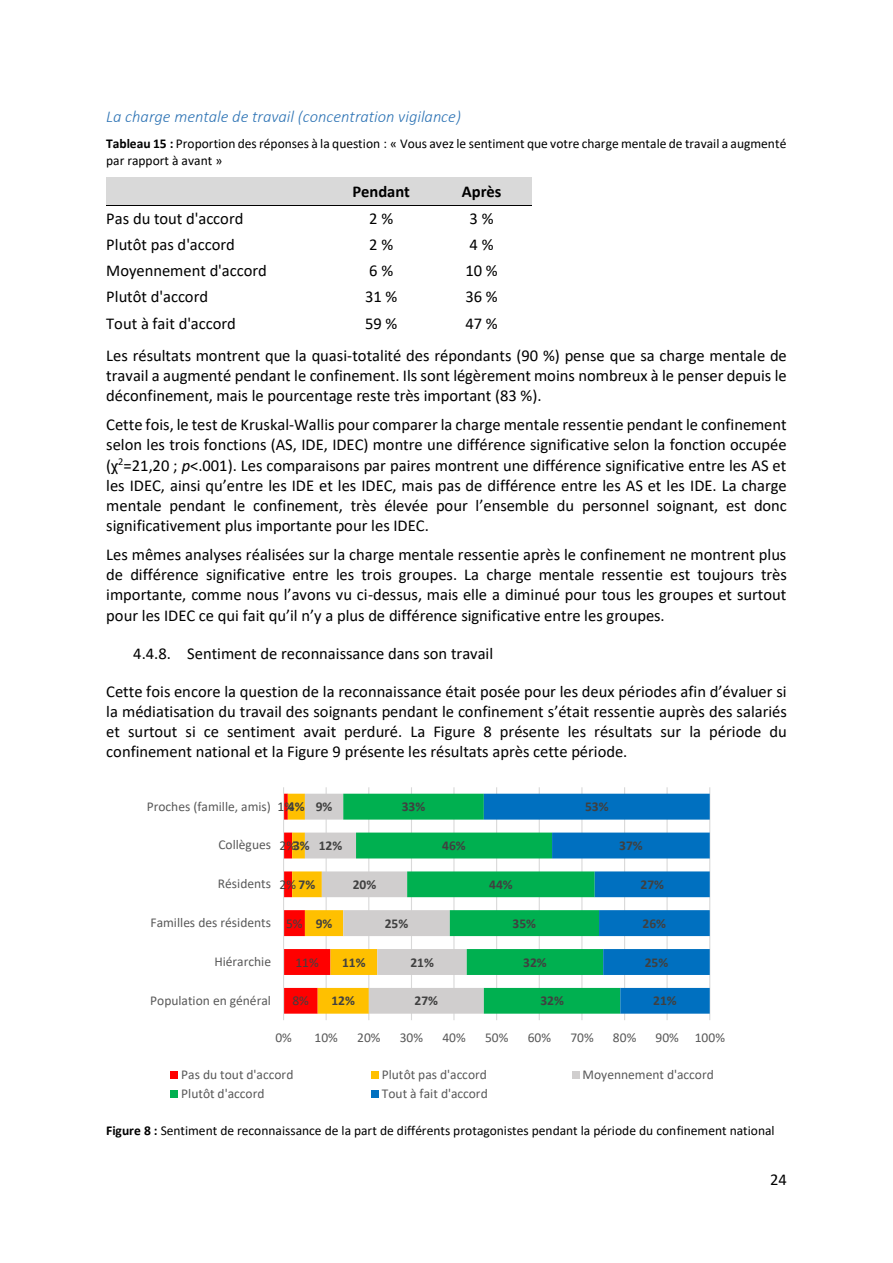
<style>
.page{position:relative;width:893px;height:1263px;background:#fff}
.page>*{position:absolute;margin:0;border:0;box-sizing:border-box;transform-origin:0 0}
.t1{font:16.5px/20.1px "Calibri";color:#000;text-align:justify}
.t2{font:italic 300 16.5px "Calibri";color:#2e74b5}
.t3{font:700 16.5px "Calibri";color:#000}
.t4{font:13.5px/16.5px "Calibri";color:#000}
.t5{font:13.5px "Calibri";color:#595959}
.t6{font:700 13.5px "Calibri";color:#404040}
.t7{font:13.5px "Calibri";color:#404040}
.s1{font-weight:700}
.s2{font-style:italic}
</style>
<div class="page">
<div style="left:106px;top:178px;width:225px;height:27px;background:#d9d9d9"></div>
<div style="left:331px;top:178px;width:101px;height:27px;background:#d9d9d9"></div>
<div style="left:432px;top:178px;width:100px;height:27px;background:#d9d9d9"></div>
<hr style="left:106px;top:177px;width:225px;height:1px;background:#000">
<hr style="left:106px;top:205px;width:225px;height:1px;background:#d9d9d9">
<hr style="left:331px;top:177px;width:100px;height:1px;background:#000">
<hr style="left:331px;top:205px;width:100px;height:1px;background:#d9d9d9">
<hr style="left:431px;top:177px;width:101px;height:1px;background:#000">
<hr style="left:431px;top:205px;width:101px;height:1px;background:#d9d9d9">
<hr style="left:326px;top:787px;width:1px;height:233px;background:#d9d9d9">
<hr style="left:368px;top:787px;width:1px;height:233px;background:#d9d9d9">
<hr style="left:411px;top:787px;width:1px;height:233px;background:#d9d9d9">
<hr style="left:453px;top:787px;width:2px;height:233px;background:#d9d9d9">
<hr style="left:496px;top:787px;width:1px;height:233px;background:#d9d9d9">
<hr style="left:539px;top:787px;width:1px;height:233px;background:#d9d9d9">
<hr style="left:581px;top:787px;width:2px;height:233px;background:#d9d9d9">
<hr style="left:624px;top:787px;width:1px;height:233px;background:#d9d9d9">
<hr style="left:667px;top:787px;width:1px;height:233px;background:#d9d9d9">
<hr style="left:709px;top:787px;width:1px;height:233px;background:#d9d9d9">
<svg style="left:284px;top:794px;width:59px;height:220px"></svg>
<svg style="left:343px;top:794px;width:141px;height:220px"></svg>
<svg style="left:484px;top:794px;width:226px;height:220px"></svg>
<hr style="left:283px;top:787px;width:1px;height:233px;background:#d9d9d9">
<div style="left:171px;top:1072px;width:7px;height:7px;background:#f00"></div>
<div style="left:371px;top:1072px;width:8px;height:7px;background:#ffc000"></div>
<div style="left:572px;top:1072px;width:7px;height:7px;background:#d0cece"></div>
<div style="left:171px;top:1090px;width:7px;height:7px;background:#00b050"></div>
<div style="left:371px;top:1090px;width:8px;height:7px;background:#0070c0"></div>
<h4 class="t2" style="left:106px;top:109px;width:356px">La charge mentale de travail (concentration vigilance)</h4>
<p class="t4" style="left:106px;top:137px;width:682px"><span class="s1">Tableau 15 :</span> Proportion des réponses à la question : « Vous avez le sentiment que votre charge mentale de travail a augmenté par rapport à avant »</p>
<p class="t3" style="left:353px;top:185px;width:59px">Pendant</p>
<p class="t3" style="left:462px;top:185px;width:41px">Après</p>
<p class="t1" style="left:106px;top:210px;width:139px">Pas du tout d'accord</p>
<p class="t1" style="left:369px;top:210px;width:26px">2 %</p>
<p class="t1" style="left:470px;top:210px;width:26px">3 %</p>
<p class="t1" style="left:106px;top:236px;width:130px">Plutôt pas d'accord</p>
<p class="t1" style="left:369px;top:236px;width:26px">2 %</p>
<p class="t1" style="left:470px;top:236px;width:26px">4 %</p>
<p class="t1" style="left:106px;top:262px;width:162px">Moyennement d'accord</p>
<p class="t1" style="left:369px;top:262px;width:26px">6 %</p>
<p class="t1" style="left:465px;top:262px;width:34px">10 %</p>
<p class="t1" style="left:106px;top:288px;width:103px">Plutôt d'accord</p>
<p class="t1" style="left:365px;top:288px;width:34px">31 %</p>
<p class="t1" style="left:465px;top:288px;width:34px">36 %</p>
<p class="t1" style="left:106px;top:314px;width:131px">Tout à fait d'accord</p>
<p class="t1" style="left:365px;top:314px;width:34px">59 %</p>
<p class="t1" style="left:465px;top:314px;width:34px">47 %</p>
<p class="t1" style="left:106px;top:347px;width:682px">Les résultats montrent que la quasi-totalité des répondants (90 %) pense que sa charge mentale de travail a augmenté pendant le confinement. Ils sont légèrement moins nombreux à le penser depuis le déconfinement, mais le pourcentage reste très important (83 %).</p>
<p class="t1" style="left:106px;top:416px;width:682px">Cette fois, le test de Kruskal-Wallis pour comparer la charge mentale ressentie pendant le confinement selon les trois fonctions (AS, IDE, IDEC) montre une différence significative selon la fonction occupée (ꭕ<sup>2</sup>=21,20 ; <span class="s2">p</span>&lt;.001). Les comparaisons par paires montrent une différence significative entre les AS et les IDEC, ainsi qu’entre les IDE et les IDEC, mais pas de différence entre les AS et les IDE. La charge mentale pendant le confinement, très élevée pour l’ensemble du personnel soignant, est donc significativement plus importante pour les IDEC.</p>
<p class="t1" style="left:106px;top:546px;width:682px">Les mêmes analyses réalisées sur la charge mentale ressentie après le confinement ne montrent plus de différence significative entre les trois groupes. La charge mentale ressentie est toujours très importante, comme nous l’avons vu ci-dessus, mais elle a diminué pour tous les groupes et surtout pour les IDEC ce qui fait qu’il n’y a plus de différence significative entre les groupes.</p>
<h3 class="t1" style="left:133px;top:645px;width:361px">4.4.8. Sentiment de reconnaissance dans son travail</h3>
<p class="t1" style="left:106px;top:683px;width:682px">Cette fois encore la question de la reconnaissance était posée pour les deux périodes afin d’évaluer si la médiatisation du travail des soignants pendant le confinement s’était ressentie auprès des salariés et surtout si ce sentiment avait perduré. La Figure 8 présente les résultats sur la période du confinement national et la Figure 9 présente les résultats après cette période.</p>
<p class="t5" style="left:147px;top:800px;width:126px">Proches (famille, amis)</p>
<p class="t7" style="left:277px;top:801px;width:18px">1%</p>
<p class="t6" style="left:288px;top:801px;width:18px">4%</p>
<p class="t6" style="left:316px;top:801px;width:18px">9%</p>
<p class="t6" style="left:402px;top:801px;width:25px">33%</p>
<p class="t6" style="left:585px;top:801px;width:25px">53%</p>
<p class="t5" style="left:218px;top:839px;width:54px">Collègues</p>
<p class="t7" style="left:280px;top:840px;width:18px">2%</p>
<p class="t6" style="left:293px;top:840px;width:18px">3%</p>
<p class="t6" style="left:319px;top:840px;width:25px">12%</p>
<p class="t6" style="left:442px;top:840px;width:25px">46%</p>
<p class="t6" style="left:619px;top:840px;width:25px">37%</p>
<p class="t5" style="left:218px;top:878px;width:55px">Résidents</p>
<p class="t7" style="left:280px;top:879px;width:37px">2% <span class="s1">7%</span></p>
<p class="t6" style="left:353px;top:879px;width:25px">20%</p>
<p class="t6" style="left:489px;top:879px;width:25px">44%</p>
<p class="t6" style="left:641px;top:879px;width:25px">27%</p>
<p class="t5" style="left:151px;top:917px;width:122px">Familles des résidents</p>
<p class="t7" style="left:286px;top:918px;width:18px">5%</p>
<p class="t6" style="left:316px;top:918px;width:18px">9%</p>
<p class="t6" style="left:385px;top:918px;width:25px">25%</p>
<p class="t6" style="left:513px;top:918px;width:25px">35%</p>
<p class="t6" style="left:643px;top:918px;width:25px">26%</p>
<p class="t5" style="left:214px;top:956px;width:58px">Hiérarchie</p>
<p class="t7" style="left:295px;top:956px;width:25px">11%</p>
<p class="t6" style="left:342px;top:956px;width:25px">11%</p>
<p class="t6" style="left:410px;top:956px;width:25px">21%</p>
<p class="t6" style="left:523px;top:956px;width:25px">32%</p>
<p class="t6" style="left:645px;top:956px;width:25px">25%</p>
<p class="t5" style="left:150px;top:994px;width:122px">Population en général</p>
<p class="t7" style="left:292px;top:995px;width:18px">8%</p>
<p class="t6" style="left:331px;top:995px;width:25px">12%</p>
<p class="t6" style="left:415px;top:995px;width:25px">27%</p>
<p class="t6" style="left:540px;top:995px;width:25px">32%</p>
<p class="t6" style="left:653px;top:995px;width:25px">21%</p>
<p class="t5" style="left:275px;top:1031px;width:18px">0%</p>
<p class="t5" style="left:315px;top:1031px;width:25px">10%</p>
<p class="t5" style="left:357px;top:1031px;width:25px">20%</p>
<p class="t5" style="left:400px;top:1031px;width:25px">30%</p>
<p class="t5" style="left:442px;top:1031px;width:25px">40%</p>
<p class="t5" style="left:485px;top:1031px;width:25px">50%</p>
<p class="t5" style="left:528px;top:1031px;width:25px">60%</p>
<p class="t5" style="left:570px;top:1031px;width:25px">70%</p>
<p class="t5" style="left:613px;top:1031px;width:25px">80%</p>
<p class="t5" style="left:656px;top:1031px;width:25px">90%</p>
<p class="t5" style="left:695px;top:1031px;width:32px">100%</p>
<p class="t5" style="left:181px;top:1069px;width:114px">Pas du tout d'accord</p>
<p class="t5" style="left:382px;top:1069px;width:107px">Plutôt pas d'accord</p>
<p class="t5" style="left:583px;top:1069px;width:133px">Moyennement d'accord</p>
<p class="t5" style="left:181px;top:1087px;width:85px">Plutôt d'accord</p>
<p class="t5" style="left:382px;top:1087px;width:108px">Tout à fait d'accord</p>
<p class="t4" style="left:106px;top:1123px;width:670px"><span class="s1">Figure 8 :</span> Sentiment de reconnaissance de la part de différents protagonistes pendant la période du confinement national</p>
<p class="t1" style="left:770px;top:1171px;width:18px">24</p>
</div>
